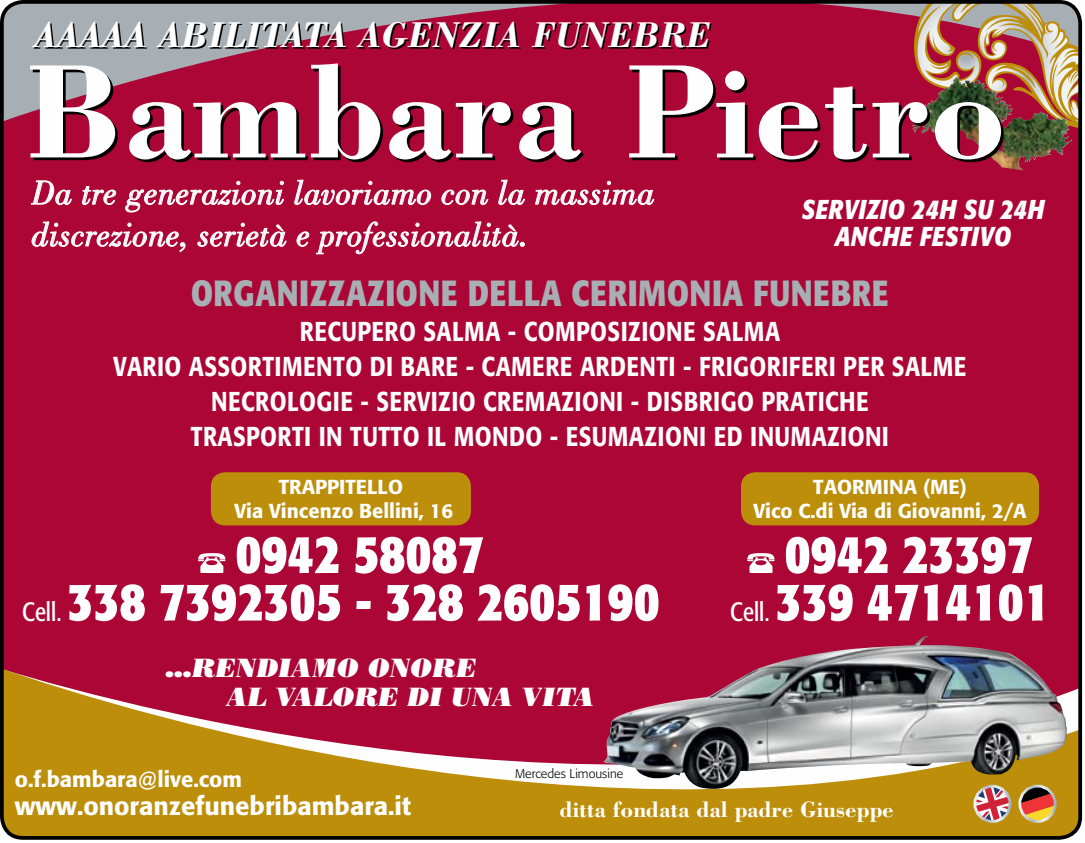
<style>
.page{position:relative;width:1085px;height:843px;background:#fff}
.page>*{position:absolute;margin:0;border:0;box-sizing:border-box;transform-origin:0 0}
.t1{font:700 137.5px "Bodoni Std";color:#fefefe}
.t2{font:700 condensed 55px/47.5px "Formata Std";color:#fefefe;scale:.95 1}
.t3{font:italic 700 37px "Bodoni Std";color:#fefefe}
.t4{font:700 36px "Formata Std";letter-spacing:.02em;color:#a7afb5;scale:.83 1}
.t5{font:italic 34.75px/41.8px "Bodoni Std";letter-spacing:.01em;color:#fefefe}
.t6{font:500 27px/35px "Formata Std";letter-spacing:.02em;color:#fefefe;text-align:center;scale:.83 1}
.t7{font:italic 700 27px/27px "Formata Std";letter-spacing:.02em;color:#fefefe;text-align:center;scale:.83 1}
.t8{font:italic 26.25px/28.5px "Bodoni Std Poster";color:#fefefe}
.t9{font:500 25.5px "Formata Std";color:#fefefe}
.t10{font:700 23px "Bodoni Std";color:#fefefe}
.t11{font:500 21.75px "Formata Std";color:#fefefe}
.t12{font:500 20px/24px "Formata Std";color:#fefefe;text-align:center}
.t13{font:300 12.5px "Formata Std";color:#000}
.s1{font-weight:400;font-size:26.25px}
</style>
<div class="page">
<div style="left:1px;top:1px;width:1078px;height:835px;background:#ab0635;border-radius:21px"></div>
<svg style="left:3px;top:3px;width:907px;height:118px"></svg>
<svg style="left:910px;top:1px;width:169px;height:127px"></svg>
<svg style="left:3px;top:670px;width:1076px;height:170px;fill:#bc8e0a"></svg>
<div style="left:0;top:0;width:1081px;height:839px;border:4px solid #000;border-radius:21px"></div>
<svg style="left:34px;top:23px;width:677px;height:26px"></svg>
<svg style="left:30px;top:180px;width:42px;height:25px"></svg>
<svg style="left:82px;top:186px;width:35px;height:19px"></svg>
<svg style="left:125px;top:180px;width:159px;height:33px"></svg>
<svg style="left:294px;top:179px;width:137px;height:26px"></svg>
<svg style="left:441px;top:189px;width:48px;height:16px"></svg>
<svg style="left:498px;top:179px;width:27px;height:26px"></svg>
<svg style="left:535px;top:180px;width:120px;height:25px"></svg>
<svg style="left:31px;top:221px;width:155px;height:31px"></svg>
<svg style="left:197px;top:222px;width:90px;height:25px"></svg>
<svg style="left:296px;top:221px;width:229px;height:34px"></svg>
<img style="left:603px;top:636px;width:463px;height:152px">
<svg style="left:1019px;top:785px;width:35px;height:36px"></svg>
<div style="left:1018px;top:784px;width:38px;height:38px;border:3px solid #fff;border-radius:50%"></div>
<svg style="left:974px;top:785px;width:35px;height:36px"></svg>
<div style="left:973px;top:784px;width:38px;height:38px;border:3px solid #fff;border-radius:50%"></div>
<svg style="left:33px;top:66px;width:970px;height:96px"></svg>
<div style="left:741px;top:472px;width:297px;height:53px;background:#bc8e0a;border-radius:14px"></div>
<svg style="left:747px;top:553px;width:27px;height:19px"></svg>
<div style="left:211px;top:472px;width:260px;height:53px;background:#bc8e0a;border-radius:14px"></div>
<svg style="left:198px;top:553px;width:27px;height:19px"></svg>
<h3 class="t3" style="left:34px;top:12px;width:678px">AAAAA ABILITATA AGENZIA FUNEBRE</h3>
<h1 class="t1" style="left:24px;top:26px;width:983px">Bambara Pietro</h1>
<p class="t5" style="left:32px;top:172px;width:624px">Da tre generazioni lavoriamo con la massima discrezione, serietà e professionalità.</p>
<p class="t7" style="left:801px;top:196px;width:294px">SERVIZIO 24H su 24H<br>ANCHE FESTIVO</p>
<h3 class="t4" style="left:191px;top:271px;width:841px">ORGANIZZAZIONE DELLA CERIMONIA FUNEBRE</h3>
<p class="t6" style="left:113px;top:314px;width:1029px">RECUPERO SALMA - COMPOSIZIONE SALMA<br>VARIO ASSORTIMENTO DI BARE - CAMERE ARDENTI - FRIGORIFERI PER SALME NECROLOGIE - SERVIZIO CREMAZIONI - DISBRIGO PRATICHE<br>TRASPORTI IN TUTTO IL MONDO - ESUMAZIONI ED INUMAZIONI</p>
<p class="t12" style="left:234px;top:474px;width:220px">TRAPPITELLO<br>Via Vincenzo Bellini, 16</p>
<h2 class="t2" style="left:22px;top:529px;width:672px;text-indent:213px">0942 58087<br><span class="s1">Cell.</span> 338 7392305 - 328 2605190</h2>
<p class="t8" style="left:227px;top:653px;width:369px;text-indent:-61px">…RENDIAMO ONORE<br>AL VALORE DI UNA VITA</p>
<p class="t12" style="left:753px;top:474px;width:274px">TAORMINA (ME)<br>Vico C.di Via di Giovanni, 2/A</p>
<h2 class="t2" style="left:730px;top:529px;width:338px;text-indent:54px">0942 23397<br><span class="s1">Cell.</span> 339 4714101</h2>
<p class="t11" style="left:15px;top:766px;width:229px">o.f.bambara@live.com</p>
<p class="t9" style="left:15px;top:789px;width:397px">www.onoranzefunebribambara.it</p>
<p class="t13" style="left:515px;top:765px;width:110px">Mercedes Limousine</p>
<p class="t10" style="left:560px;top:794px;width:335px">ditta fondata dal padre Giuseppe</p>
</div>
